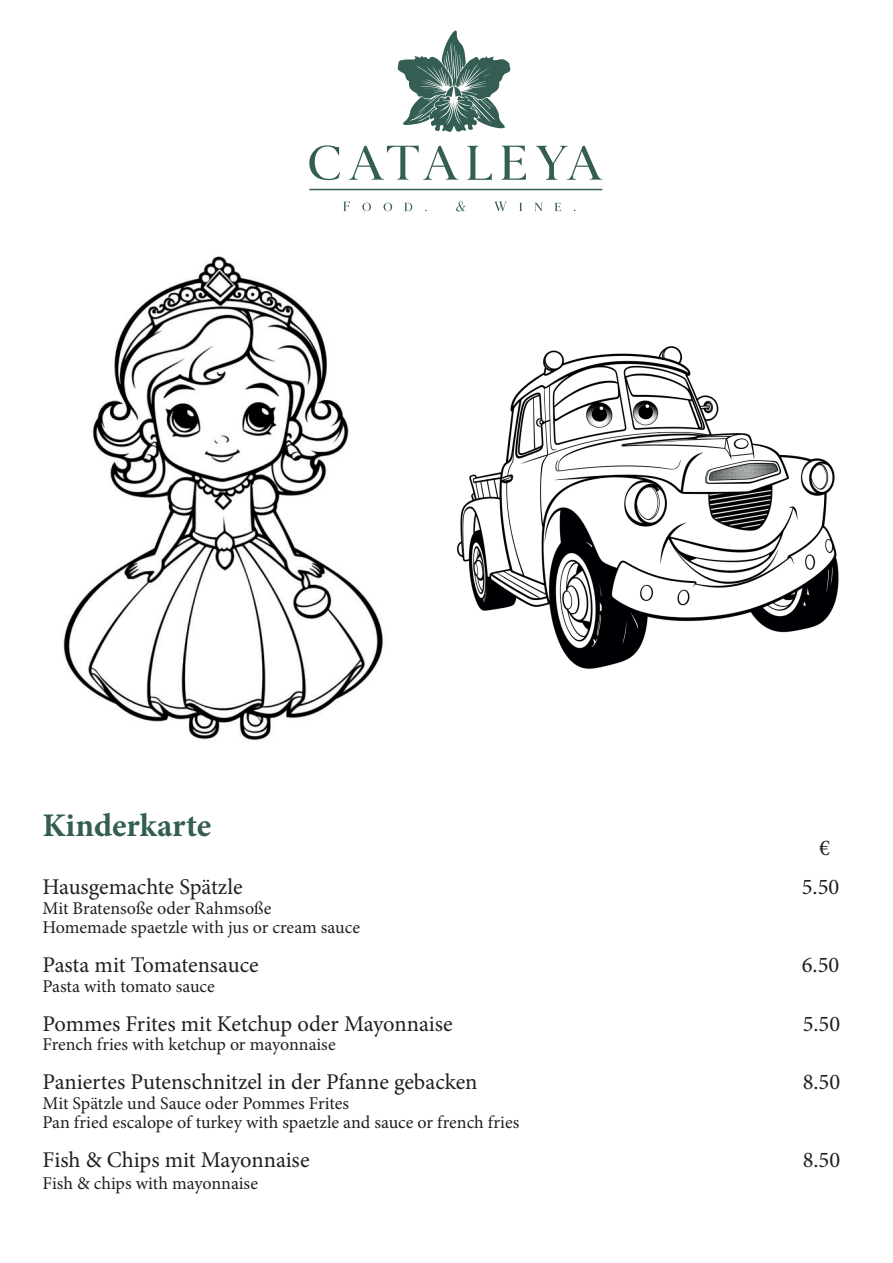
<style>
.page{position:relative;width:893px;height:1263px;background:#fff}
.page>*{position:absolute;margin:0;border:0;box-sizing:border-box;transform-origin:0 0}
.t1{font:700 33px "Minion Pro";color:#345d53}
.t2{font:22.5px "Minion Pro";letter-spacing:-.005em;color:#231f20}
.t3{font:18px/19.5px "Minion Pro";color:#231f20}
</style>
<div class="page">
<img style="left:63px;top:256px;width:321px;height:484px">
<img style="left:456px;top:346px;width:383px;height:323px">
<svg style="left:309px;top:145px;width:31px;height:35px"></svg>
<svg style="left:349px;top:146px;width:109px;height:34px"></svg>
<svg style="left:467px;top:146px;width:25px;height:34px"></svg>
<svg style="left:501px;top:146px;width:25px;height:34px"></svg>
<svg style="left:536px;top:146px;width:66px;height:34px"></svg>
<svg style="left:343px;top:202px;width:7px;height:9px"></svg>
<svg style="left:362px;top:203px;width:9px;height:8px"></svg>
<svg style="left:384px;top:203px;width:8px;height:8px"></svg>
<svg style="left:404px;top:203px;width:8px;height:8px"></svg>
<svg style="left:456px;top:201px;width:10px;height:10px"></svg>
<svg style="left:495px;top:202px;width:11px;height:9px"></svg>
<svg style="left:519px;top:203px;width:3px;height:8px"></svg>
<svg style="left:535px;top:203px;width:7px;height:8px"></svg>
<svg style="left:555px;top:203px;width:6px;height:8px"></svg>
<hr style="left:309px;top:189px;width:293px;height:1px;background:#345d53">
<svg style="left:398px;top:30px;width:112px;height:102px"></svg>
<h1 class="t1" style="left:43px;top:802px;width:170px">Kinderkarte</h1>
<p class="t2" style="left:819px;top:833px;width:12px">€</p>
<p class="t2" style="left:43px;top:872px;width:202px">Hausgemachte Spätzle</p>
<p class="t2" style="left:802px;top:872px;width:39px">5.50</p>
<p class="t3" style="left:43px;top:898px;width:319px">Mit Bratensoße oder Rahmsoße<br>Homemade spaetzle with jus or cream sauce</p>
<p class="t2" style="left:43px;top:950px;width:218px">Pasta mit Tomatensauce</p>
<p class="t2" style="left:802px;top:950px;width:39px">6.50</p>
<p class="t3" style="left:43px;top:976px;width:174px">Pasta with tomato sauce</p>
<p class="t2" style="left:43px;top:1008px;width:412px">Pommes Frites mit Ketchup oder Mayonnaise</p>
<p class="t2" style="left:803px;top:1008px;width:39px">5.50</p>
<p class="t3" style="left:43px;top:1035px;width:295px">French fries with ketchup or mayonnaise</p>
<p class="t2" style="left:43px;top:1067px;width:437px">Paniertes Putenschnitzel in der Pfanne gebacken</p>
<p class="t2" style="left:803px;top:1067px;width:39px">8.50</p>
<p class="t3" style="left:43px;top:1093px;width:478px">Mit Spätzle und Sauce oder Pommes Frites<br>Pan fried escalope of turkey with spaetzle and sauce or french fries</p>
<p class="t2" style="left:43px;top:1145px;width:269px">Fish &amp; Chips mit Mayonnaise</p>
<p class="t2" style="left:803px;top:1145px;width:39px">8.50</p>
<p class="t3" style="left:43px;top:1173px;width:217px">Fish &amp; chips with mayonnaise</p>
</div>
